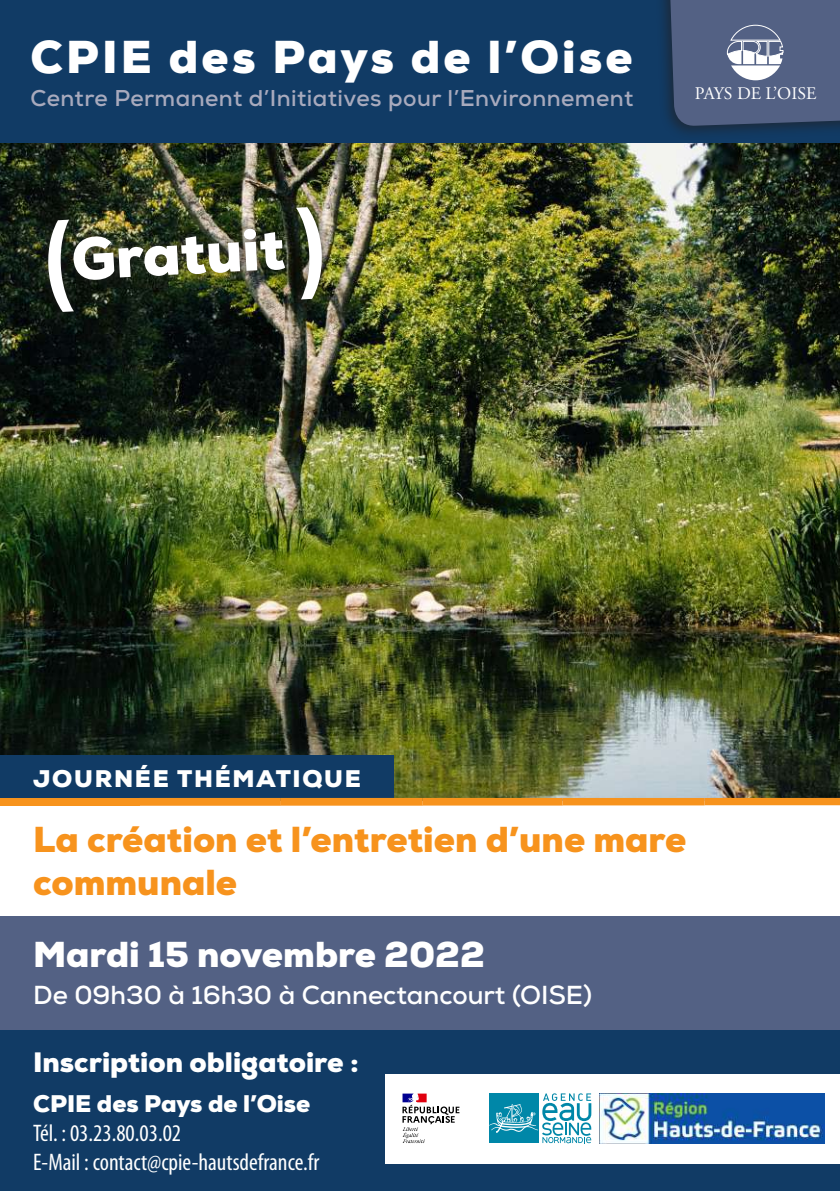
<style>
.page{position:relative;width:840px;height:1191px;background:#fff}
.page>*{position:absolute;margin:0;border:0;box-sizing:border-box;transform-origin:0 0}
.t1{font:900 58.6px "Nexa";color:#fff}
.t2{font:900 46px "Nexa";letter-spacing:.07em;color:#fff}
.t3{font:900 36px/43.2px "Nexa";color:#f7931d}
.t4{font:900 36px "Nexa";color:#fff}
.t5{font:900 28px "Nexa";color:#fff}
.t6{font:700 26px "Nexa";color:#fff}
.t7{font:condensed 24px/28.8px "Myriad Pro";color:#fff}
.t8{font:900 24px "Nexa";color:#fff}
.t9{font:900 24px "Nexa";letter-spacing:.07em;color:#fff}
.t10{font:700 22.8px "Nexa";letter-spacing:.02em;color:#a8aabd}
.t11{font:17.6px "Adobe Garamond Pro";color:#fff}
</style>
<div class="page">
<img style="left:0;top:143px;width:839px;height:655px">
<div style="left:0;top:916px;width:839px;height:114px;background:#536184"></div>
<div style="left:0;top:0;width:839px;height:143px;background:#113b65"></div>
<div style="left:0;top:755px;width:393px;height:49px;background:#113b65"></div>
<div style="left:37px;top:196px;width:295px;height:125px;background:#231f20;opacity:.75"></div>
<svg style="left:47px;top:220px;width:27px;height:92px"></svg>
<svg style="left:296px;top:207px;width:26px;height:92px"></svg>
<div style="left:0;top:1030px;width:839px;height:161px;background:#113b65"></div>
<div style="left:139px;top:798px;width:700px;height:7px;background:#f7931d"></div>
<div style="left:0;top:798px;width:139px;height:7px;background:#f7931d"></div>
<div style="left:386px;top:1074px;width:453px;height:89px;background:#fff"></div>
<div style="left:654px;top:0;width:185px;height:140px;background:#231f20;opacity:.6"></div>
<svg style="left:668px;top:0;width:171px;height:126px;background:#5a6888"></svg>
<img style="left:599px;top:1093px;width:225px;height:50px">
<svg style="left:402px;top:1093px;width:57px;height:50px"></svg>
<svg style="left:489px;top:1093px;width:102px;height:50px"></svg>
<h2 class="t2" style="left:30px;top:27px;width:603px">CPIE des Pays de l’Oise</h2>
<p class="t10" style="left:30px;top:84px;width:604px">Centre Permanent d’Initiatives pour l’Environnement</p>
<p class="t11" style="left:694px;top:83px;width:123px">PAYS DE L’OISE</p>
<h1 class="t1" style="left:70px;top:222px;width:215px;rotate:-3deg">Gratuit</h1>
<p class="t9" style="left:33px;top:763px;width:329px">JOURNÉE THÉMATIQUE</p>
<h3 class="t3" style="left:33px;top:818px;width:654px">La création et l’entretien d’une mare communale</h3>
<h3 class="t4" style="left:33px;top:931px;width:453px">Mardi 15 novembre 2022</h3>
<p class="t6" style="left:33px;top:977px;width:560px">De 09h30 à 16h30 à Cannectancourt (OISE)</p>
<p class="t5" style="left:33px;top:1044px;width:327px">Inscription obligatoire :</p>
<p class="t8" style="left:33px;top:1088px;width:278px">CPIE des Pays de l’Oise</p>
<p class="t7" style="left:33px;top:1118px;width:287px">Tél. : 03.23.80.03.02<br>E-Mail : contact@cpie-hautsdefrance.fr</p>
</div>
